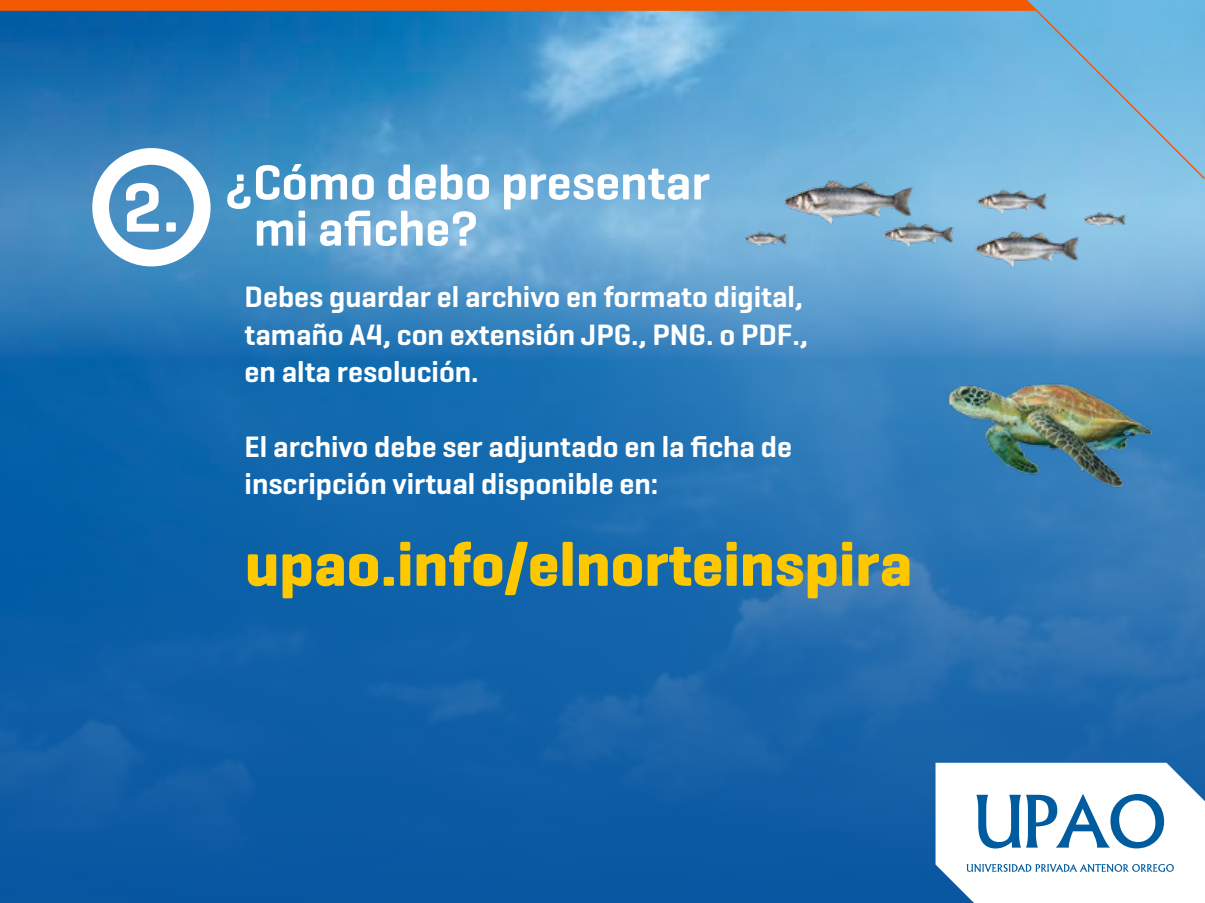
<style>
.page{position:relative;width:1205px;height:903px;background:#fff}
.page>*{position:absolute;margin:0;border:0;box-sizing:border-box;transform-origin:0 0}
.t1{font:600 71px "Geogrotesque";color:#fff}
.t2{font:700 63px "Geogrotesque";color:#fdc800}
.t3{font:600 50px/46.2px "Geogrotesque";color:#fff}
.t4{font:600 30px/37.2px "Geogrotesque";color:#fff}
</style>
<div class="page">
<img style="left:0;top:179px;width:1205px;height:723px">
<svg style="left:92px;top:179px;width:119px;height:87px"></svg>
<svg style="left:0;top:0;width:1205px;height:179px;background:#5596c0"></svg>
<svg style="left:935px;top:762px;width:270px;height:140px"></svg>
<img style="left:868px;top:344px;width:318px;height:199px">
<img style="left:702px;top:145px;width:445px;height:165px">
<h1 class="t1" style="left:122px;top:163px;width:59px">2.</h1>
<h3 class="t3" style="left:254px;top:159px;width:458px;text-indent:-29px">¿Cómo debo presentar mi afiche?</h3>
<p class="t4" style="left:245px;top:278px;width:565px">Debes guardar el archivo en formato digital, tamaño A4, con extensión JPG., PNG. o PDF., en alta resolución.</p>
<p class="t4" style="left:245px;top:427px;width:549px">El archivo debe ser adjuntado en la ficha de inscripción virtual disponible en:</p>
<h2 class="t2" style="left:245px;top:525px;width:669px">upao.info/elnorteinspira</h2>
</div>
